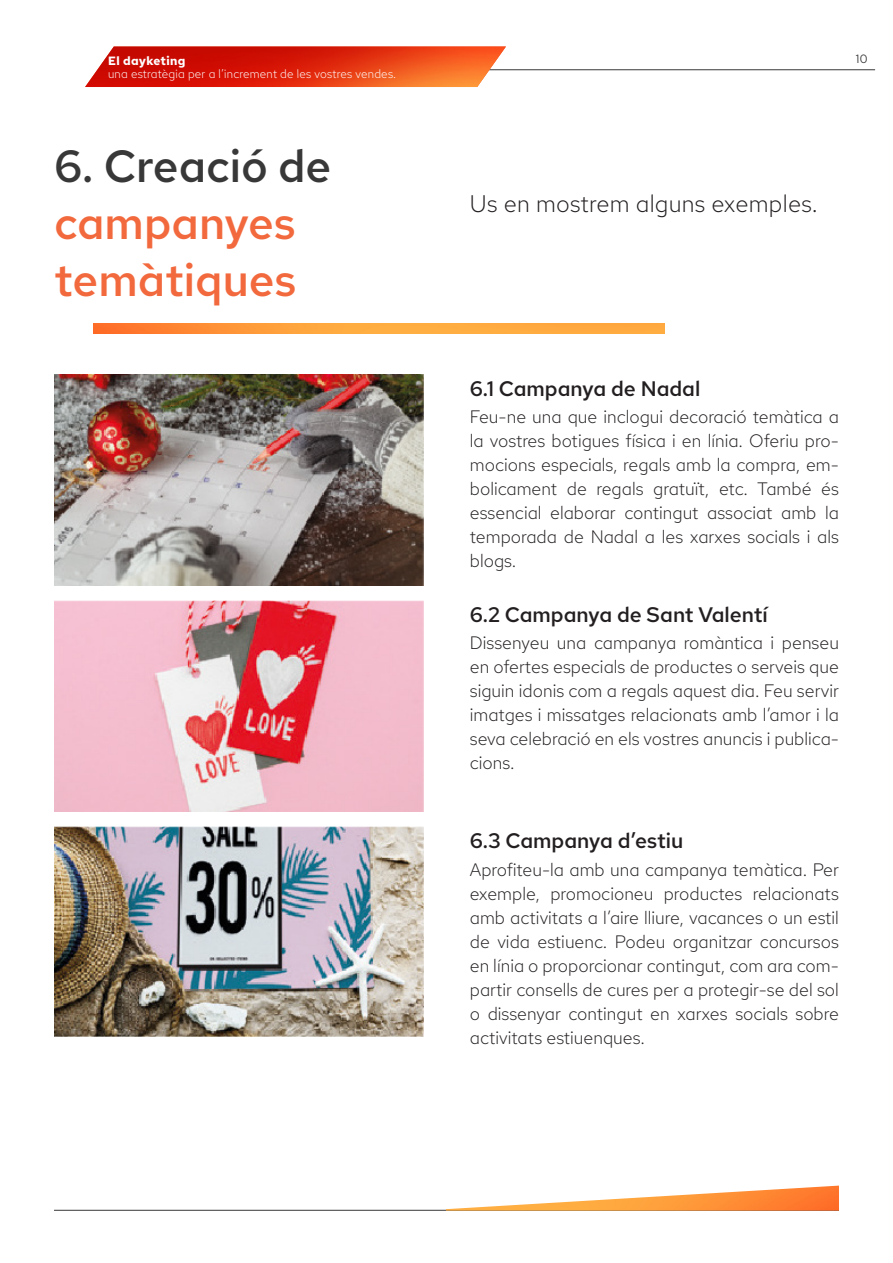
<style>
.page{position:relative;width:893px;height:1263px;background:#fff}
.page>*{position:absolute;margin:0;border:0;box-sizing:border-box;transform-origin:0 0}
.Título{font:600 45px/57px "Red Hat Text";color:#f2693d}
.t1{font:300 24px "Red Hat Text";letter-spacing:.01em;color:#231f20}
.t2{font:600 21px "Red Hat Text";color:#231f20}
.t3{font:300 18px/24px "Red Hat Text";color:#231f20;text-align:justify}
.t4{font:300 12px "Red Hat Text";color:#fff}
.t5{font:700 12px "Red Hat Text";color:#fff}
.t6{font:12px "Red Hat Text";color:#383839}
.s1{color:#383839}
</style>
<div class="page">
<hr style="left:180px;top:69px;width:695px;height:1px;background:#383839">
<hr style="left:54px;top:1210px;width:785px;height:1px;background:#383839">
<img style="left:85px;top:46px;width:421px;height:41px">
<img style="left:93px;top:323px;width:571px;height:10px">
<img style="left:446px;top:1185px;width:393px;height:26px">
<img style="left:54px;top:374px;width:369px;height:211px">
<img style="left:54px;top:600px;width:369px;height:211px">
<img style="left:54px;top:826px;width:369px;height:211px">
<p class="t5" style="left:108px;top:53px;width:79px">El dayketing</p>
<p class="t4" style="left:108px;top:66px;width:290px">una estratègia per a l’increment de les vostres vendes.</p>
<p class="Título" style="left:54px;top:137px;width:278px"><span class="s1">6. Creació de </span>campanyes temàtiques</p>
<p class="t6" style="left:856px;top:51px;width:14px">10</p>
<p class="t1" style="left:470px;top:188px;width:350px">Us en mostrem alguns exemples.</p>
<p class="t2" style="left:470px;top:375px;width:232px">6.1 Campanya de Nadal</p>
<p class="t3" style="left:470px;top:405px;width:371px">Feu-ne una que inclogui decoració temàtica a la vostres botigues física i en línia. Oferiu pro&shy;mocions especials, regals amb la compra, em&shy;bolicament de regals gratuït, etc. També és essencial elaborar contingut associat amb la temporada de Nadal a les xarxes socials i als blogs.</p>
<p class="t2" style="left:470px;top:601px;width:299px">6.2 Campanya de Sant Valentí</p>
<p class="t3" style="left:470px;top:631px;width:371px">Dissenyeu una campanya romàntica i penseu en ofertes especials de productes o serveis que siguin idonis com a regals aquest dia. Feu servir imatges i missatges relacionats amb l’amor i la seva celebració en els vostres anuncis i publica&shy;cions.</p>
<p class="t2" style="left:470px;top:827px;width:215px">6.3 Campanya d’estiu</p>
<p class="t3" style="left:470px;top:857px;width:371px">Aprofiteu-la amb una campanya temàtica. Per exemple, promocioneu productes relacionats amb activitats a l’aire lliure, vacances o un estil de vida estiuenc. Podeu organitzar concursos en línia o proporcionar contingut, com ara com&shy;partir consells de cures per a protegir-se del sol o dissenyar contingut en xarxes socials sobre activitats estiuenques.</p>
</div>
